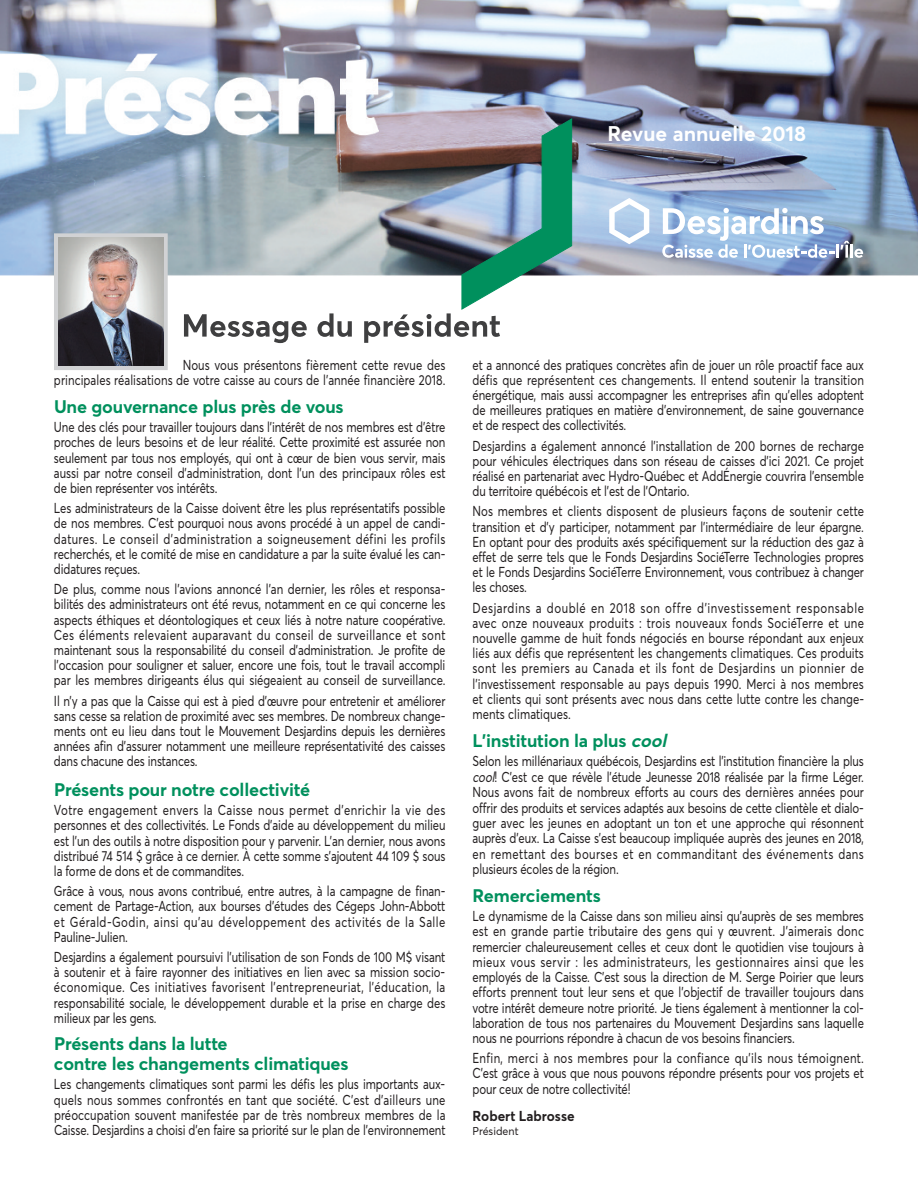
<style>
.page{position:relative;width:918px;height:1188px;background:#fff}
.page>*{position:absolute;margin:0;border:0;box-sizing:border-box;transform-origin:0 0}
.t1{font:700 21px "Averta";color:#fff}
.t2{font:700 18px/19.5px "Averta";letter-spacing:-.01em;color:#00905d}
.t3{font:14.25px/15.1px "Averta";letter-spacing:-.01em;color:#231f20;text-align:justify;scale:.8 1}
.t4{font:700 14.25px "Averta";color:#231f20;scale:.95 1}
.t5{font:11.25px "Averta";color:#231f20;scale:.95 1}
.s1{font-style:italic}
</style>
<div class="page">
<img style="left:0;top:0;width:918px;height:344px">
<svg style="left:609px;top:198px;width:40px;height:46px"></svg>
<svg style="left:662px;top:208px;width:172px;height:50px"></svg>
<hr style="left:836px;top:244px;width:3px;height:14px;background:#fff">
<svg style="left:841px;top:241px;width:22px;height:17px"></svg>
<div style="left:54px;top:233px;width:114px;height:137px;border:4px solid #d1d2d4"></div>
<img style="left:58px;top:238px;width:105px;height:128px">
<svg style="left:462px;top:118px;width:110px;height:192px;background:#73a29c"></svg>
<img style="left:184px;top:313px;width:240px;height:30px">
<h1 class="t1" style="left:607px;top:125px;width:200px">Revue annuelle 2018</h1>
<p class="t3" style="left:54px;top:358px;width:491px;text-align:right">Nous vous présentons fièrement cette revue des<br>principales réalisations de votre caisse au cours de l’année financière 2018.</p>
<p class="t2" style="left:54px;top:398px;width:291px">Une gouvernance plus près de vous</p>
<p class="t3" style="left:54px;top:421px;width:491px">Une des clés pour travailler toujours dans l’intérêt de nos membres est d’être proches de leurs besoins et de leur réalité. Cette proximité est assurée non seulement par tous nos employés, qui ont à cœur de bien vous servir, mais aussi par notre conseil d’administration, dont l’un des principaux rôles est de bien représenter vos intérêts.</p>
<p class="t3" style="left:54px;top:502px;width:491px">Les administrateurs de la Caisse doivent être les plus représentatifs possible de nos membres. C’est pourquoi nous avons procédé à un appel de candi&shy;datures. Le conseil d’administration a soigneusement défini les profils recherchés, et le comité de mise en candidature a par la suite évalué les can&shy;didatures reçues.</p>
<p class="t3" style="left:54px;top:583px;width:491px">De plus, comme nous l’avions annoncé l’an dernier, les rôles et responsa&shy;bilités des administrateurs ont été revus, notamment en ce qui concerne les aspects éthiques et déontologiques et ceux liés à notre nature coopérative.<br>Ces éléments relevaient auparavant du conseil de surveillance et sont maintenant sous la responsabilité du conseil d’administration. Je profite de l’occasion pour souligner et saluer, encore une fois, tout le travail accompli par les membres dirigeants élus qui siégeaient au conseil de surveillance.</p>
<p class="t3" style="left:54px;top:694px;width:491px">Il n’y a pas que la Caisse qui est à pied d’œuvre pour entretenir et améliorer sans cesse sa relation de proximité avec ses membres. De nombreux change&shy;ments ont eu lieu dans tout le Mouvement Desjardins depuis les dernières années afin d’assurer notamment une meilleure représentativité des caisses dans chacune des instances.</p>
<p class="t2" style="left:54px;top:781px;width:258px">Présents pour notre collectivité</p>
<p class="t3" style="left:54px;top:804px;width:491px">Votre engagement envers la Caisse nous permet d’enrichir la vie des personnes et des collectivités. Le Fonds d’aide au développement du milieu est l’un des outils à notre disposition pour y parvenir. L’an dernier, nous avons distribué 74 514 $ grâce à ce dernier. À cette somme s’ajoutent 44 109 $ sous la forme de dons et de commandites.</p>
<p class="t3" style="left:54px;top:885px;width:491px">Grâce à vous, nous avons contribué, entre autres, à la campagne de finan&shy;cement de Partage-Action, aux bourses d’études des Cégeps John-Abbott et Gérald-Godin, ainsi qu’au développement des activités de la Salle Pauline-Julien.</p>
<p class="t3" style="left:54px;top:950px;width:491px">Desjardins a également poursuivi l’utilisation de son Fonds de 100 M$ visant à soutenir et à faire rayonner des initiatives en lien avec sa mission socio&shy;économique. Ces initiatives favorisent l’entrepreneuriat, l’éducation, la responsabilité sociale, le développement durable et la prise en charge des milieux par les gens.</p>
<p class="t2" style="left:54px;top:1036px;width:296px">Présents dans la lutte<br>contre les changements climatiques</p>
<p class="t3" style="left:54px;top:1078px;width:491px">Les changements climatiques sont parmi les défis les plus importants aux&shy;quels nous sommes confrontés en tant que société. C’est d’ailleurs une préoccupation souvent manifestée par de très nombreux membres de la Caisse. Desjardins a choisi d’en faire sa priorité sur le plan de l’environnement</p>
<p class="t3" style="left:473px;top:358px;width:491px">et a annoncé des pratiques concrètes afin de jouer un rôle proactif face aux défis que représentent ces changements. Il entend soutenir la transition énergétique, mais aussi accompagner les entreprises afin qu’elles adoptent de meilleures pratiques en matière d’environnement, de saine gouvernance et de respect des collectivités.</p>
<p class="t3" style="left:473px;top:439px;width:491px">Desjardins a également annoncé l’installation de 200 bornes de recharge pour véhicules électriques dans son réseau de caisses d’ici 2021. Ce projet réalisé en partenariat avec Hydro-Québec et AddÉnergie couvrira l’ensemble du territoire québécois et l’est de l’Ontario.</p>
<p class="t3" style="left:473px;top:505px;width:491px">Nos membres et clients disposent de plusieurs façons de soutenir cette transition et d’y participer, notamment par l’intermédiaire de leur épargne.<br>En optant pour des produits axés spécifiquement sur la réduction des gaz à effet de serre tels que le Fonds Desjardins SociéTerre Technologies propres et le Fonds Desjardins SociéTerre Environnement, vous contribuez à changer les choses.</p>
<p class="t3" style="left:473px;top:601px;width:491px">Desjardins a doublé en 2018 son offre d’investissement responsable avec onze nouveaux produits : trois nouveaux fonds SociéTerre et une nouvelle gamme de huit fonds négociés en bourse répondant aux enjeux liés aux défis que représentent les changements climatiques. Ces produits sont les premiers au Canada et ils font de Desjardins un pionnier de l’investissement responsable au pays depuis 1990. Merci à nos membres et clients qui sont présents avec nous dans cette lutte contre les change&shy;ments climatiques.</p>
<p class="t2" style="left:472px;top:732px;width:199px">L’institution la plus <span class="s1">cool</span></p>
<p class="t3" style="left:472px;top:755px;width:491px">Selon les millénariaux québécois, Desjardins est l’institution financière la plus <span class="s1">cool</span>! C’est ce que révèle l’étude Jeunesse 2018 réalisée par la firme Léger.<br>Nous avons fait de nombreux efforts au cours des dernières années pour offrir des produits et services adaptés aux besoins de cette clientèle et dialo&shy;guer avec les jeunes en adoptant un ton et une approche qui résonnent auprès d’eux. La Caisse s’est beaucoup impliquée auprès des jeunes en 2018, en remettant des bourses et en commanditant des événements dans plusieurs écoles de la région.</p>
<p class="t2" style="left:472px;top:887px;width:130px">Remerciements</p>
<p class="t3" style="left:472px;top:910px;width:491px">Le dynamisme de la Caisse dans son milieu ainsi qu’auprès de ses membres est en grande partie tributaire des gens qui y œuvrent. J’aimerais donc remercier chaleureusement celles et ceux dont le quotidien vise toujours à mieux vous servir : les administrateurs, les gestionnaires ainsi que les employés de la Caisse. C’est sous la direction de M. Serge Poirier que leurs efforts prennent tout leur sens et que l’objectif de travailler toujours dans votre intérêt demeure notre priorité. Je tiens également à mentionner la col&shy;laboration de tous nos partenaires du Mouvement Desjardins sans laquelle nous ne pourrions répondre à chacun de vos besoins financiers.</p>
<p class="t3" style="left:472px;top:1052px;width:491px">Enfin, merci à nos membres pour la confiance qu’ils nous témoignent.<br>C’est grâce à vous que nous pouvons répondre présents pour vos projets et pour ceux de notre collectivité!</p>
<p class="t4" style="left:473px;top:1111px;width:109px">Robert Labrosse</p>
<p class="t5" style="left:473px;top:1127px;width:50px">Président</p>
</div>
